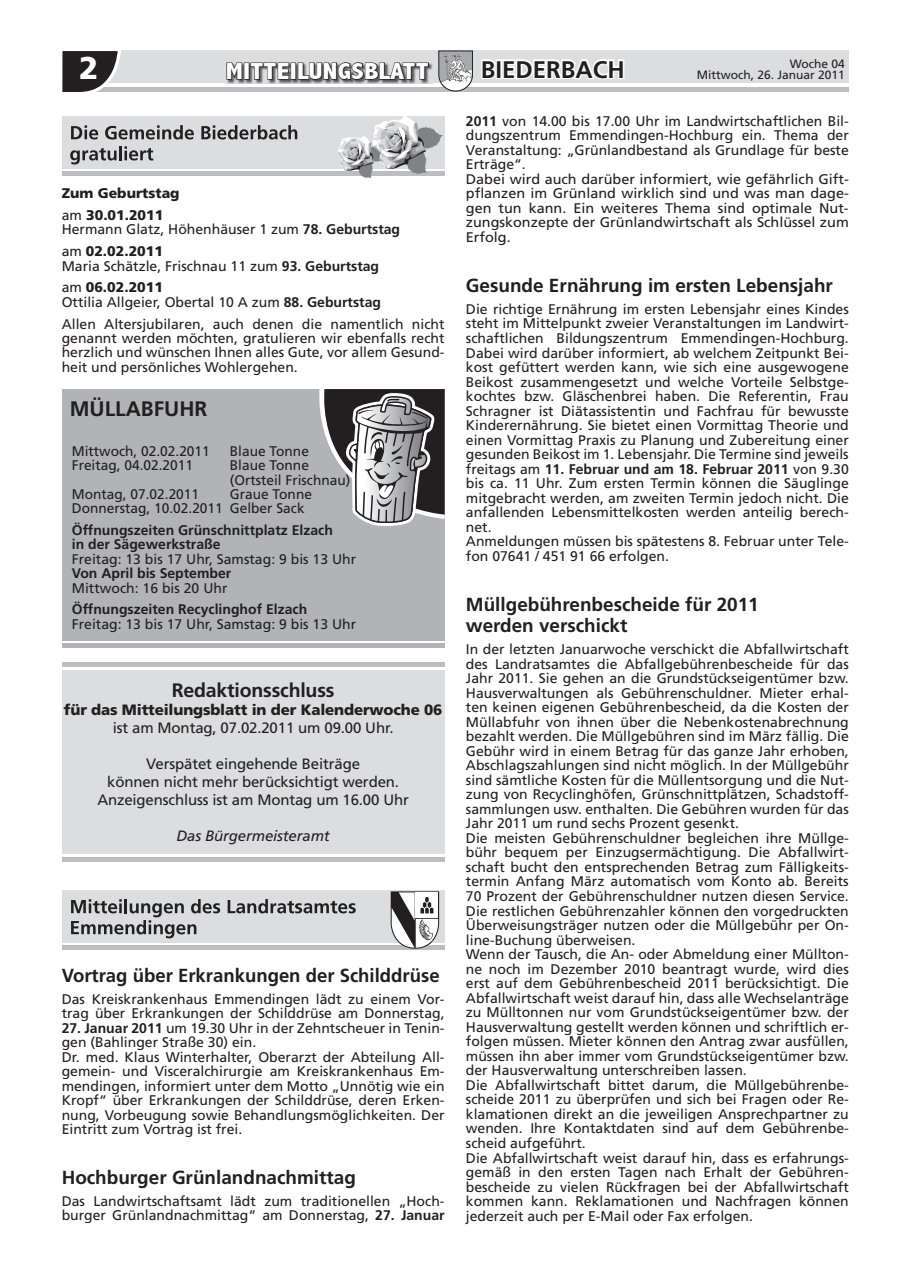
<style>
.page{position:relative;width:902px;height:1280px;background:#fff}
.page>*{position:absolute;margin:0;border:0;box-sizing:border-box;transform-origin:0 0}
.t1{font:900 31.5px "Frutiger";color:#fff}
.t2{font:700 24px "Frutiger";color:#231f20}
.t3{font:800 condensed 23.25px "Abadi";letter-spacing:.01em;color:#fff;scale:1.16 1}
.t4{font:700 21px "Frutiger";color:#231f20}
.t5{font:700 19.5px "Frutiger";letter-spacing:-.01em;color:#231f20}
.t6{font:700 18.9px/21.1px "Frutiger";color:#231f20}
.t7{font:15px/18px "Frutiger";letter-spacing:-.01em;color:#231f20;text-align:center}
.t8{font:900 15px "Frutiger";letter-spacing:-.01em;color:#231f20}
.t9{font:italic 15px "Frutiger";letter-spacing:-.01em;color:#231f20}
.t10{font:13.95px/14.5px "Frutiger";color:#231f20}
.t11{font:700 13.95px/14.4px "Frutiger";color:#231f20}
.t12{font:900 13.95px/21.8px "Frutiger";color:#231f20}
.t13{font:12px "Frutiger";color:#231f20}
.s1{font-weight:400}
.s2{font-weight:700}
.s3{font-weight:900}
</style>
<div class="page">
<div style="left:62px;top:116px;width:382px;height:53px;background:#dcdddf"></div>
<hr style="left:62px;top:171px;width:382px;height:4px;background:#bcbdc0">
<svg style="left:71px;top:125px;width:27px;height:15px"></svg>
<svg style="left:105px;top:125px;width:89px;height:15px"></svg>
<svg style="left:201px;top:125px;width:96px;height:15px"></svg>
<svg style="left:70px;top:148px;width:46px;height:16px"></svg>
<hr style="left:119px;top:146px;width:3px;height:14px;background:#231f20">
<svg style="left:124px;top:146px;width:29px;height:15px"></svg>
<svg style="left:338px;top:116px;width:105px;height:62px"></svg>
<div style="left:62px;top:389px;width:383px;height:201px;background:#b2b3b7"></div>
<hr style="left:62px;top:593px;width:383px;height:4px;background:#b2b3b7">
<div style="left:62px;top:588px;width:382px;height:53px;background:#b2b3b7"></div>
<hr style="left:62px;top:643px;width:382px;height:4px;background:#b2b3b7">
<svg style="left:319px;top:389px;width:125px;height:137px"></svg>
<div style="left:62px;top:670px;width:383px;height:143px;background:#dcdddf"></div>
<hr style="left:62px;top:662px;width:383px;height:4px;background:#bcbdc0">
<div style="left:62px;top:804px;width:383px;height:50px;background:#dcdddf"></div>
<hr style="left:62px;top:857px;width:383px;height:4px;background:#bcbdc0">
<div style="left:62px;top:890px;width:382px;height:52px;background:#dcdddf"></div>
<hr style="left:62px;top:945px;width:382px;height:4px;background:#bcbdc0">
<svg style="left:227px;top:899px;width:129px;height:14px"></svg>
<svg style="left:71px;top:899px;width:149px;height:39px"></svg>
<svg style="left:390px;top:891px;width:49px;height:58px;background:#abaaab"></svg>
<hr style="left:62px;top:87px;width:786px;height:4px;background:#bcbdc0">
<div style="left:62px;top:51px;width:786px;height:32px;background:#dcdddf"></div>
<svg style="left:438px;top:51px;width:34px;height:40px"></svg>
<img style="left:227px;top:63px;width:206px;height:21px">
<svg style="left:226px;top:62px;width:17px;height:18px"></svg>
<div style="left:244px;top:63px;width:5px;height:17px;border:1px solid #231f20"></div>
<svg style="left:250px;top:62px;width:40px;height:18px"></svg>
<div style="left:290px;top:63px;width:6px;height:17px;border:1px solid #231f20"></div>
<svg style="left:297px;top:62px;width:132px;height:19px;background:#666567"></svg>
<svg style="left:479px;top:50px;width:147px;height:29px"></svg>
<svg style="left:62px;top:51px;width:59px;height:41px;background:#4b4849"></svg>
<h1 class="t1" style="left:79px;top:49px;width:21px">2</h1>
<h3 class="t3" style="left:226px;top:58px;width:176px">MITTEILUNGSBLATT</h3>
<h2 class="t2" style="left:480px;top:55px;width:145px">BIEDERBACH</h2>
<p class="t13" style="left:696px;top:67px;width:150px">Mittwoch, 26. Januar 2011</p>
<p class="t13" style="left:789px;top:57px;width:56px">Woche 04</p>
<p class="t12" style="left:62px;top:182px;width:119px">Zum Geburtstag <span class="s1">am</span> 30.01.2011</p>
<p class="t10" style="left:62px;top:218px;width:340px;line-height:21.8px">Hermann Glatz, Höhenhäuser 1 zum <span class="s2">78. Geburtstag </span>am <span class="s3">02.02.2011</span></p>
<p class="t10" style="left:62px;top:255px;width:319px;line-height:21.8px">Maria Schätzle, Frischnau 11 zum <span class="s2">93. Geburtstag </span>am <span class="s3">06.02.2011</span></p>
<p class="t10" style="left:62px;top:291px;width:384px;line-height:21.8px">Ottilia Allgeier, Obertal 10 A zum <span class="s2">88. Geburtstag<br></span>Allen Altersjubilaren, auch denen die namentlich nicht</p>
<p class="t10" style="left:62px;top:331px;width:384px;text-align:justify">genannt werden möchten, gratulieren wir ebenfalls recht herzlich und wünschen Ihnen alles Gute, vor allem Gesund&shy;heit und persönliches Wohlergehen.</p>
<h3 class="t4" style="left:70px;top:397px;width:139px">MÜLLABFUHR</h3>
<h3 class="t4" style="left:69px;top:447px;width:139px">MÜLLABFUHR</h3>
<p class="t10" style="left:72px;top:443px;width:139px">Mittwoch, 02.02.2011</p>
<p class="t10" style="left:230px;top:443px;width:81px">Blaue Tonne</p>
<p class="t10" style="left:72px;top:458px;width:123px">Freitag, 04.02.2011</p>
<p class="t10" style="left:230px;top:458px;width:122px">Blaue Tonne (Ortsteil Frischnau)</p>
<p class="t10" style="left:72px;top:487px;width:129px">Montag, 07.02.2011</p>
<p class="t10" style="left:72px;top:487px;width:242px;text-indent:158px">Graue Tonne<br>Donnerstag, 10.02.2011 Gelber Sack</p>
<p class="t11" style="left:72px;top:523px;width:263px">Öffnungszeiten Grünschnittplatz Elzach in der Sägewerkstraße</p>
<p class="t10" style="left:72px;top:551px;width:286px">Freitag: 13 bis 17 Uhr, Samstag: 9 bis 13 Uhr</p>
<p class="t11" style="left:72px;top:566px;width:161px">Von April bis September</p>
<p class="t10" style="left:72px;top:580px;width:157px">Mittwoch: 16 bis 20 Uhr</p>
<p class="t11" style="left:72px;top:602px;width:237px">Öffnungszeiten Recyclinghof Elzach</p>
<p class="t10" style="left:72px;top:616px;width:286px">Freitag: 13 bis 17 Uhr, Samstag: 9 bis 13 Uhr</p>
<h3 class="t5" style="left:172px;top:678px;width:164px">Redaktionsschluss</h3>
<p class="t8" style="left:64px;top:700px;width:380px">für das Mitteilungsblatt in der Kalenderwoche 06</p>
<p class="t7" style="left:113px;top:718px;width:282px">ist am Montag, 07.02.2011 um 09.00 Uhr.</p>
<p class="t7" style="left:97px;top:754px;width:313px">Verspätet eingehende Beiträge<br>können nicht mehr berücksichtigt werden.<br>Anzeigenschluss ist am Montag um 16.00 Uhr</p>
<p class="t9" style="left:176px;top:827px;width:155px">Das Bürgermeisteramt</p>
<h3 class="t6" style="left:62px;top:965px;width:379px">Vortrag über Erkrankungen der Schilddrüse</h3>
<p class="t10" style="left:62px;top:992px;width:384px">Das Kreiskrankenhaus Emmendingen lädt zu einem Vor&shy;trag über Erkrankungen der Schilddrüse am Donnerstag,</p>
<p class="t10" style="left:62px;top:1021px;width:384px"><span class="s2">27. Januar 2011</span> um 19.30 Uhr in der Zehntscheuer in Tenin&shy;gen (Bahlinger Straße 30) ein.<br>Dr. med. Klaus Winterhalter, Oberarzt der Abteilung All&shy;gemein- und Visceralchirurgie am Kreiskrankenhaus Em&shy;mendingen, informiert unter dem Motto „Unnötig wie ein Kropf“ über Erkrankungen der Schilddrüse, deren Erken&shy;nung, Vorbeugung sowie Behandlungsmöglichkeiten. Der Eintritt zum Vortrag ist frei.</p>
<h3 class="t6" style="left:62px;top:1167px;width:296px">Hochburger Grünlandnachmittag</h3>
<p class="t10" style="left:62px;top:1194px;width:384px">Das Landwirtschaftsamt lädt zum traditionellen „Hoch&shy;burger Grünlandnachmittag“ am Donnerstag, <span class="s2">27. Januar</span></p>
<p class="t10" style="left:466px;top:113px;width:384px"><span class="s2">2011</span> von 14.00 bis 17.00 Uhr im Landwirtschaftlichen Bil&shy;dungszentrum Emmendingen-Hochburg ein. Thema der Veranstaltung: „Grünlandbestand als Grundlage für beste Erträge“.<br>Dabei wird auch darüber informiert, wie gefährlich Gift&shy;pflanzen im Grünland wirklich sind und was man dage&shy;gen tun kann. Ein weiteres Thema sind optimale Nut&shy;zungskonzepte der Grünlandwirtschaft als Schlüssel zum Erfolg.</p>
<h3 class="t6" style="left:466px;top:275px;width:368px">Gesunde Ernährung im ersten Lebensjahr</h3>
<p class="t10" style="left:466px;top:302px;width:384px">Die richtige Ernährung im ersten Lebensjahr eines Kindes steht im Mittelpunkt zweier Veranstaltungen im Landwirt&shy;schaftlichen Bildungszentrum Emmendingen-Hochburg.<br>Dabei wird darüber informiert, ab welchem Zeitpunkt Bei&shy;kost gefüttert werden kann, wie sich eine ausgewogene Beikost zusammengesetzt und welche Vorteile Selbstge&shy;kochtes bzw. Gläschenbrei haben. Die Referentin, Frau Schragner ist Diätassistentin und Fachfrau für bewusste Kinderernährung. Sie bietet einen Vormittag Theorie und einen Vormittag Praxis zu Planung und Zubereitung einer gesunden Beikost im 1. Lebensjahr. Die Termine sind jeweils freitags am <span class="s2">11. Februar und am 18. Februar 2011</span> von 9.30 bis ca. 11 Uhr. Zum ersten Termin können die Säuglinge mitgebracht werden, am zweiten Termin jedoch nicht. Die anfallenden Lebensmittelkosten werden anteilig berech&shy;net.<br>Anmeldungen müssen bis spätestens 8. Februar unter Tele&shy;fon 07641 / 451 91 66 erfolgen.</p>
<h3 class="t6" style="left:466px;top:594px;width:294px">Müllgebührenbescheide für 2011 werden verschickt</h3>
<p class="t10" style="left:466px;top:642px;width:384px">In der letzten Januarwoche verschickt die Abfallwirtschaft des Landratsamtes die Abfallgebührenbescheide für das Jahr 2011. Sie gehen an die Grundstückseigentümer bzw.<br>Hausverwaltungen als Gebührenschuldner. Mieter erhal&shy;ten keinen eigenen Gebührenbescheid, da die Kosten der Müllabfuhr von ihnen über die Nebenkostenabrechnung bezahlt werden. Die Müllgebühren sind im März fällig. Die Gebühr wird in einem Betrag für das ganze Jahr erhoben, Abschlagszahlungen sind nicht möglich. In der Müllgebühr sind sämtliche Kosten für die Müllentsorgung und die Nut&shy;zung von Recyclinghöfen, Grünschnittplätzen, Schadstoff&shy;sammlungen usw. enthalten. Die Gebühren wurden für das Jahr 2011 um rund sechs Prozent gesenkt.<br>Die meisten Gebührenschuldner begleichen ihre Müllge&shy;bühr bequem per Einzugsermächtigung. Die Abfallwirt&shy;schaft bucht den entsprechenden Betrag zum Fälligkeits&shy;termin Anfang März automatisch vom Konto ab. Bereits 70 Prozent der Gebührenschuldner nutzen diesen Service.<br>Die restlichen Gebührenzahler können den vorgedruckten Überweisungsträger nutzen oder die Müllgebühr per On&shy;line-Buchung überweisen.<br>Wenn der Tausch, die An- oder Abmeldung einer Müllton&shy;ne noch im Dezember 2010 beantragt wurde, wird dies erst auf dem Gebührenbescheid 2011 berücksichtigt. Die Abfallwirtschaft weist darauf hin, dass alle Wechselanträge zu Mülltonnen nur vom Grundstückseigentümer bzw. der Hausverwaltung gestellt werden können und schriftlich er&shy;folgen müssen. Mieter können den Antrag zwar ausfüllen, müssen ihn aber immer vom Grundstückseigentümer bzw. der Hausverwaltung unterschreiben lassen.<br>Die Abfallwirtschaft bittet darum, die Müllgebührenbe&shy;scheide 2011 zu überprüfen und sich bei Fragen oder Re&shy;klamationen direkt an die jeweiligen Ansprechpartner zu wenden. Ihre Kontaktdaten sind auf dem Gebührenbe&shy;scheid aufgeführt.<br>Die Abfallwirtschaft weist darauf hin, dass es erfahrungs&shy;gemäß in den ersten Tagen nach Erhalt der Gebühren&shy;bescheide zu vielen Rückfragen bei der Abfallwirtschaft kommen kann. Reklamationen und Nachfragen können jederzeit auch per E-Mail oder Fax erfolgen.</p>
</div>
